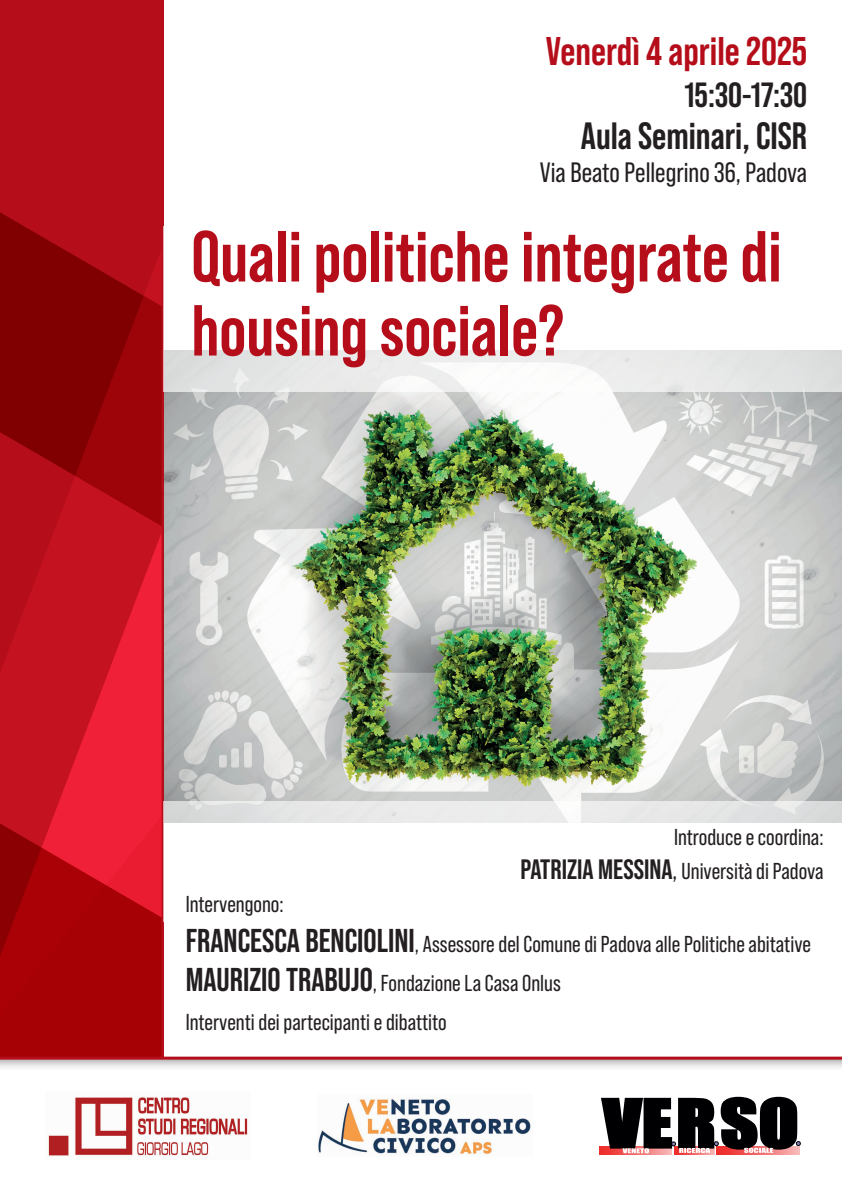
<style>
.page{position:relative;width:842px;height:1191px;background:#fff}
.page>*{position:absolute;margin:0;border:0;box-sizing:border-box;transform-origin:0 0}
.t1{font:700 72px/74px "Bebas Neue Pro";color:#b50e1a}
.t2{font:700 40px "Bebas Neue Pro";color:#b50e1a}
.t3{font:700 38px "Bebas Neue Pro";color:#231f20}
.t4{font:700 35px "Bebas Neue Pro";color:#231f20}
.t5{font:28px "Bebas Neue Pro";color:#231f20}
.t6{font:23px/39.4px "Bebas Neue Pro";color:#231f20;text-align:right}
.s1{font-weight:700;font-size:28px}
.s2{font-size:26px}
.s3{font-weight:700;font-size:33px}
</style>
<div class="page">
<img style="left:163px;top:392px;width:679px;height:409px">
<div style="left:0;top:0;width:163px;height:1137px;background:#b50e1a"></div>
<svg style="left:0;top:212px;width:63px;height:37px"></svg>
<svg style="left:0;top:249px;width:162px;height:283px"></svg>
<svg style="left:0;top:532px;width:162px;height:179px;fill:#c51221"></svg>
<svg style="left:0;top:711px;width:162px;height:343px;fill:#a90105"></svg>
<div style="left:0;top:1054px;width:842px;height:137px;background:#231f20;opacity:.5"></div>
<hr style="left:0;top:1056px;width:842px;height:3px;background:#b50e1a">
<svg style="left:163px;top:226px;width:679px;height:166px"></svg>
<svg style="left:163px;top:801px;width:679px;height:120px"></svg>
<img style="left:45px;top:1091px;width:205px;height:69px">
<img style="left:317px;top:1094px;width:215px;height:62px">
<div style="left:599px;top:1146px;width:73px;height:8px;background:#ee2d2d"></div>
<svg style="left:600px;top:1096px;width:200px;height:58px"></svg>
<h2 class="t2" style="left:546px;top:28px;width:263px">Venerdì 4 aprile 2025</h2>
<h3 class="t4" style="left:684px;top:75px;width:124px">15:30-17:30</h3>
<h3 class="t3" style="left:581px;top:114px;width:228px">Aula Seminari, CISR</h3>
<p class="t5" style="left:540px;top:157px;width:269px">Via Beato Pellegrino 36, Padova</p>
<h1 class="t1" style="left:191px;top:219px;width:592px">Quali politiche integrate di housing sociale?</h1>
<p class="t6" style="left:520px;top:820px;width:305px;line-height:33.6px">Introduce e coordina:<br><span class="s1">PATRIZIA MESSINA</span><span class="s2">,</span> Università di Padova</p>
<p class="t6" style="left:186px;top:884px;width:627px;text-align:left">Intervengono:<br><span class="s3">FRANCESCA BENCIOLINI</span>, Assessore del Comune di Padova alle Politiche abitative <span class="s3">MAURIZIO TRABUJO</span>, Fondazione La Casa Onlus<br>Interventi dei partecipanti e dibattito</p>
</div>
